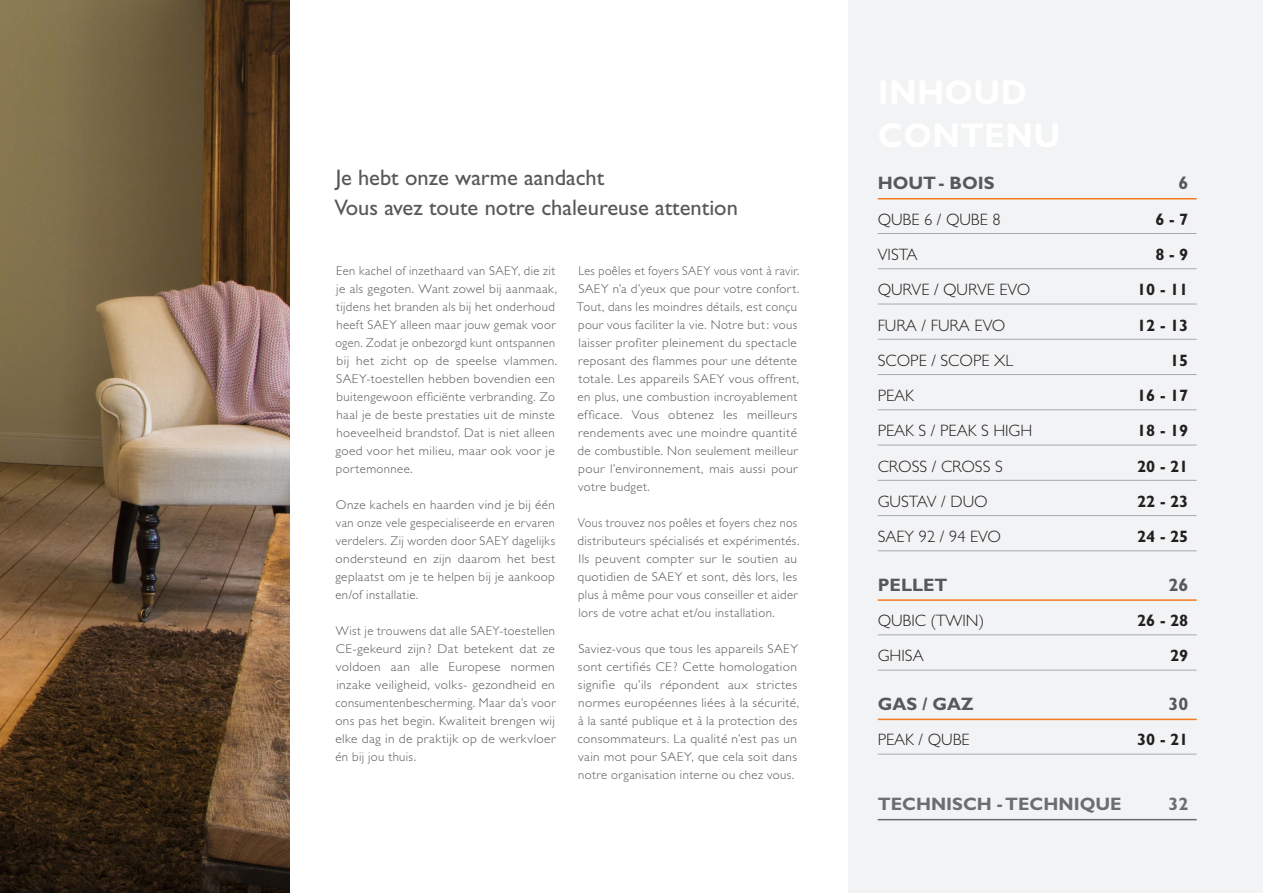
<style>
.page{position:relative;width:1263px;height:893px;background:#fff}
.page>*{position:absolute;margin:0;border:0;box-sizing:border-box;transform-origin:0 0}
.TITEL_4{font:22.5px/30px "Gill Sans Std";color:#57585a}
.t1{font:700 18px "Gill Sans Std";color:#57585a}
.t2{font:700 18px "Gill Sans Std";color:#6c6d70}
.t3{font:300 16.5px "Gill Sans Std";color:#231f20}
.t4{font:700 16.5px "Gill Sans Std";color:#231f20}
.BODY_NL{font:300 12.75px/18px "Gill Sans Std";letter-spacing:.03em;color:#57585a;text-align:justify}
.BODY_FR{font:300 12.75px/18px "Gill Sans Std";letter-spacing:.03em;color:#57585a;scale:.95 1}
.BODY_FR-2{font:300 12.75px/18px "Gill Sans Std";letter-spacing:.03em;color:#57585a}
</style>
<div class="page">
<div style="left:848px;top:0;width:415px;height:893px;background:#f2f3f4"></div>
<hr style="left:878px;top:198px;width:319px;height:1px;background:#f47921">
<hr style="left:878px;top:233px;width:319px;height:1px;background:#a8a9ad">
<hr style="left:878px;top:268px;width:319px;height:1px;background:#a8a9ad">
<hr style="left:878px;top:304px;width:319px;height:1px;background:#a8a9ad">
<hr style="left:878px;top:339px;width:319px;height:1px;background:#a8a9ad">
<hr style="left:878px;top:374px;width:319px;height:1px;background:#a8a9ad">
<hr style="left:878px;top:410px;width:319px;height:1px;background:#a8a9ad">
<hr style="left:878px;top:445px;width:319px;height:1px;background:#a8a9ad">
<hr style="left:878px;top:480px;width:319px;height:1px;background:#a8a9ad">
<hr style="left:878px;top:515px;width:319px;height:1px;background:#a8a9ad">
<hr style="left:878px;top:551px;width:319px;height:1px;background:#a8a9ad">
<hr style="left:878px;top:599px;width:319px;height:2px;background:#f47921">
<hr style="left:878px;top:635px;width:319px;height:1px;background:#a8a9ad">
<hr style="left:878px;top:670px;width:319px;height:1px;background:#a8a9ad">
<hr style="left:878px;top:719px;width:319px;height:1px;background:#f47921">
<hr style="left:878px;top:754px;width:319px;height:1px;background:#a8a9ad">
<hr style="left:878px;top:819px;width:319px;height:1px;background:#6c6d70">
<img style="left:0;top:0;width:289px;height:893px">
<p class="TITEL_4" style="left:334px;top:163px;width:405px">Je hebt onze warme aandacht<br>Vous avez toute notre chaleureuse attention</p>
<p class="BODY_NL" style="left:335px;top:262px;width:223px;text-align:left">Een kachel of inzethaard van SAEY, die zit je als gegoten. Want zowel bij aanmaak, tijdens het branden als bij het onderhoud heeft SAEY alleen maar jouw gemak voor ogen. Zodat je onbezorgd kunt ontspannen bij het zicht op de speelse vlammen.<br>SAEY-toestellen hebben bovendien een buitengewoon efficiënte verbranding. Zo haal je de beste prestaties uit de minste hoeveelheid brandstof. Dat is niet alleen goed voor het milieu, maar ook voor je portemonnee.</p>
<p class="BODY_NL" style="left:335px;top:496px;width:221px">Onze kachels en haarden vind je bij één van onze vele gespecialiseerde en ervaren verdelers. Zij worden door SAEY dagelijks ondersteund en zijn daarom het best geplaatst om je te helpen bij je aankoop en/of installatie.</p>
<p class="BODY_NL" style="left:335px;top:622px;width:222px">Wist je trouwens dat alle SAEY-toestellen CE-gekeurd zijn ? Dat betekent dat ze voldoen aan alle Europese normen inzake veiligheid, volks- gezondheid en consumentenbescherming. Maar da’s voor ons pas het begin. Kwaliteit brengen wij elke dag in de praktijk op de werkvloer én bij jou thuis.</p>
<p class="BODY_FR" style="left:577px;top:262px;width:236px">Les poêles et foyers SAEY vous vont à ravir.<br>SAEY n’a d’yeux que pour votre confort.<br>Tout, dans les moindres détails, est conçu pour vous faciliter la vie. Notre but : vous laisser profiter pleinement du spectacle reposant des flammes pour une détente totale. Les appareils SAEY vous offrent, en plus, une combustion incroyablement efficace. Vous obtenez les meilleurs rendements avec une moindre quantité de combustible. Non seulement meilleur pour l’environnement, mais aussi pour votre budget.</p>
<p class="BODY_FR" style="left:578px;top:514px;width:235px">Vous trouvez nos poêles et foyers chez nos distributeurs spécialisés et expérimentés.<br>Ils peuvent compter sur le soutien au quotidien de SAEY et sont, dès lors, les plus à même pour vous conseiller et aider lors de votre achat et/ou installation.</p>
<p class="BODY_FR-2" style="left:577px;top:640px;width:223px">Saviez-vous que tous les appareils SAEY sont certifiés CE ? Cette homologation signifie qu’ils répondent aux strictes normes européennes liées à la sécurité, à la santé publique et à la protection des consommateurs. La qualité n’est pas un vain mot pour SAEY, que cela soit dans notre organisation interne ou chez vous.</p>
<p class="t1" style="left:878px;top:173px;width:118px">HOUT- BOIS</p>
<p class="t1" style="left:1178px;top:173px;width:11px">6</p>
<p class="t3" style="left:878px;top:210px;width:124px">QUBE 6 / QUBE 8</p>
<p class="t4" style="left:1155px;top:209px;width:34px">6 - 7</p>
<p class="t3" style="left:878px;top:245px;width:41px">VISTA</p>
<p class="t4" style="left:1155px;top:245px;width:34px">8 - 9</p>
<p class="t3" style="left:878px;top:280px;width:154px">QURVE / QURVE EVO</p>
<p class="t4" style="left:1137px;top:280px;width:53px">10 - 11</p>
<p class="t3" style="left:878px;top:316px;width:129px">FURA / FURA EVO</p>
<p class="t4" style="left:1137px;top:315px;width:53px">12 - 13</p>
<p class="t3" style="left:878px;top:351px;width:137px">SCOPE / SCOPE XL</p>
<p class="t4" style="left:1170px;top:350px;width:20px">15</p>
<p class="t3" style="left:878px;top:386px;width:38px">PEAK</p>
<p class="t4" style="left:1137px;top:386px;width:53px">16 - 17</p>
<p class="t3" style="left:878px;top:421px;width:156px">PEAK S / PEAK S HIGH</p>
<p class="t4" style="left:1137px;top:421px;width:53px">18 - 19</p>
<p class="t3" style="left:878px;top:457px;width:127px">CROSS / CROSS S</p>
<p class="t4" style="left:1137px;top:456px;width:53px">20 - 21</p>
<p class="t3" style="left:878px;top:492px;width:112px">GUSTAV / DUO</p>
<p class="t4" style="left:1137px;top:491px;width:53px">22 - 23</p>
<p class="t3" style="left:878px;top:527px;width:125px">SAEY 92 / 94 EVO</p>
<p class="t4" style="left:1137px;top:527px;width:53px">24 - 25</p>
<p class="t1" style="left:878px;top:574px;width:71px">PELLET</p>
<p class="t1" style="left:1168px;top:574px;width:21px">26</p>
<p class="t3" style="left:878px;top:611px;width:108px">QUBIC (TWIN)</p>
<p class="t4" style="left:1137px;top:611px;width:53px">26 - 28</p>
<p class="t3" style="left:878px;top:646px;width:47px">GHISA</p>
<p class="t4" style="left:1170px;top:646px;width:20px">29</p>
<p class="t1" style="left:878px;top:693px;width:97px">GAS / GAZ</p>
<p class="t1" style="left:1168px;top:693px;width:21px">30</p>
<p class="t3" style="left:878px;top:731px;width:93px">PEAK / QUBE</p>
<p class="t4" style="left:1137px;top:730px;width:53px">30 - 21</p>
<p class="t2" style="left:878px;top:794px;width:245px">TECHNISCH - TECHNIQUE</p>
<p class="t2" style="left:1168px;top:794px;width:21px">32</p>
</div>
